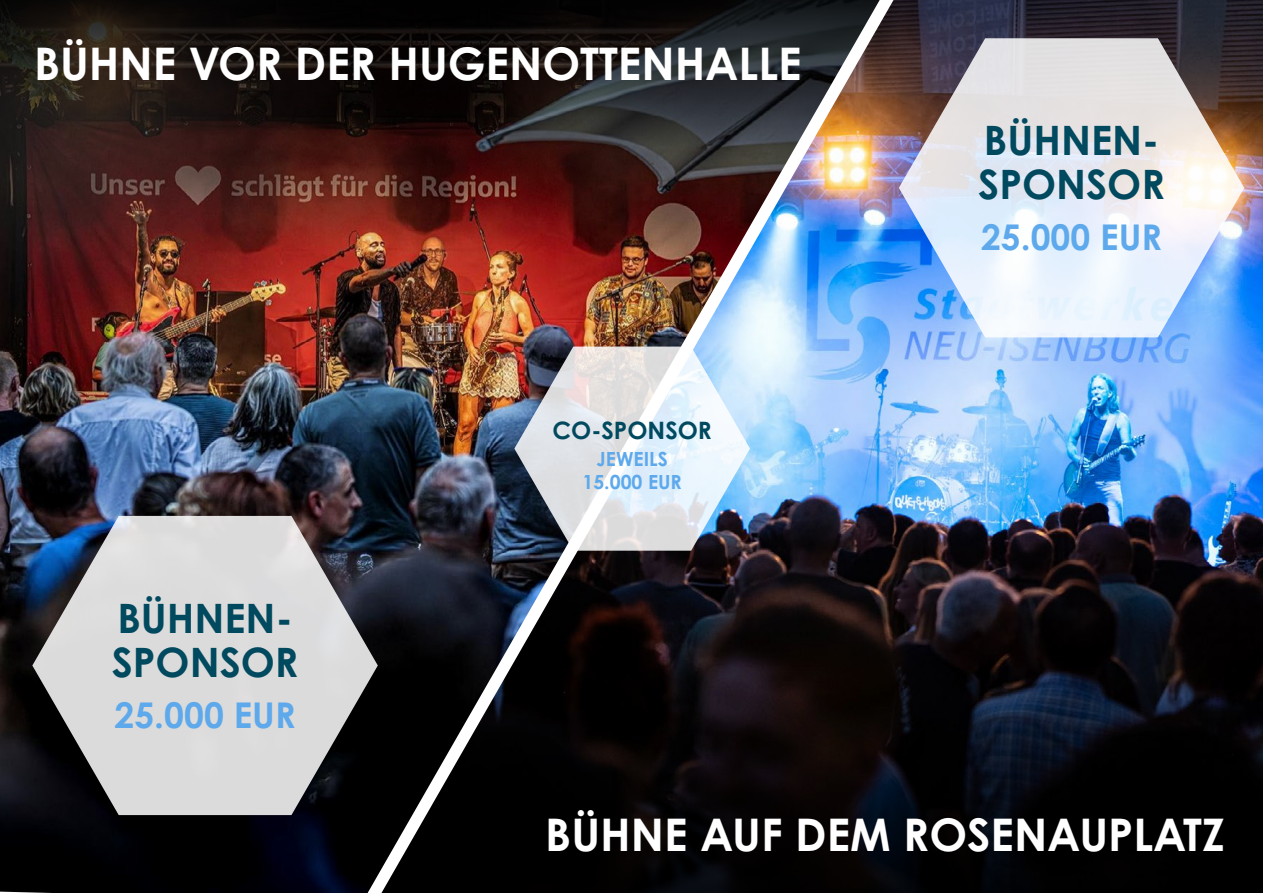
<style>
.page{position:relative;width:1263px;height:893px;background:#fff}
.page>*{position:absolute;margin:0;border:0;box-sizing:border-box;transform-origin:0 0}
.t1{font:700 45px "Century Gothic Pro";color:#fff}
.t2{font:700 40.5px/44px "Century Gothic Pro";color:#00495e}
.t3{font:700 35.55px "Century Gothic Pro";color:#5ea9eb}
.t4{font:700 24px "Century Gothic Pro";color:#00495e}
.t5{font:700 19.5px/22.5px "Century Gothic Pro";color:#5ea9eb;text-align:center}
</style>
<div class="page">
<img style="left:0;top:0;width:353px;height:893px">
<img style="left:353px;top:0;width:910px;height:893px">
<svg style="left:514px;top:347px;width:236px;height:204px;background:#c3cad2"></svg>
<svg style="left:899px;top:38px;width:345px;height:299px"></svg>
<svg style="left:32px;top:516px;width:346px;height:299px;background:#a9abae"></svg>
<p class="t1" style="left:34px;top:36px;width:769px">BÜHNE VOR DER HUGENOTTENHALLE</p>
<p class="t2" style="left:112px;top:596px;width:188px">BÜHNEN-<br>SPONSOR</p>
<p class="t3" style="left:115px;top:693px;width:183px">25.000 EUR</p>
<p class="t4" style="left:552px;top:415px;width:161px">CO-SPONSOR</p>
<p class="t5" style="left:582px;top:447px;width:101px">JEWEILS<br>15.000 EUR</p>
<p class="t2" style="left:978px;top:118px;width:188px">BÜHNEN-<br>SPONSOR</p>
<p class="t3" style="left:981px;top:215px;width:183px">25.000 EUR</p>
<p class="t1" style="left:545px;top:807px;width:681px">BÜHNE AUF DEM ROSENAUPLATZ</p>
</div>
